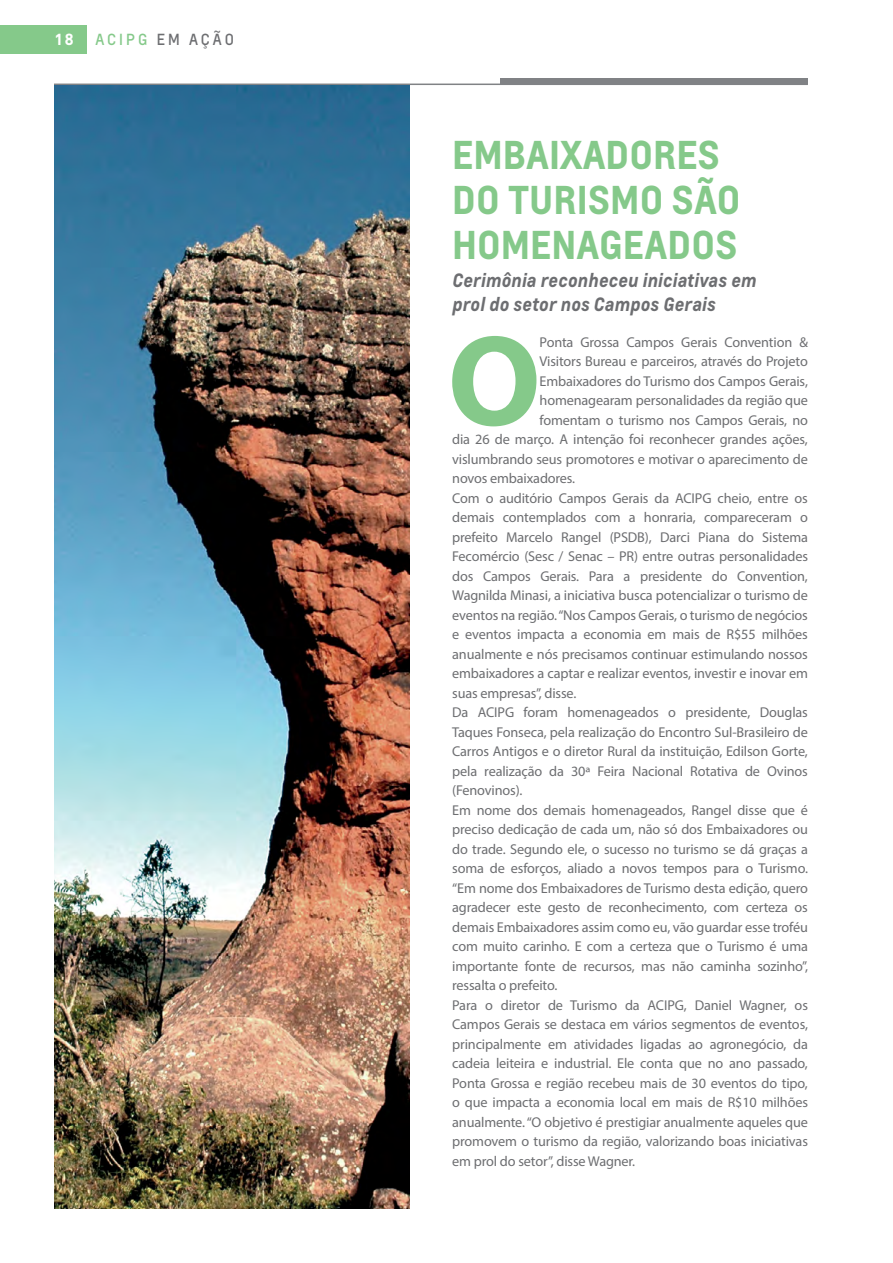
<style>
.page{position:relative;width:893px;height:1263px;background:#fff}
.page>*{position:absolute;margin:0;border:0;box-sizing:border-box;transform-origin:0 0}
.t1{font:700 130.05px "Myriad Pro";color:#85c98a}
.t2{font:700 37.5px/45px "Louis";color:#85c98a}
.t3{font:italic 700 18px/24px "Louis";color:#6d6e71}
.t4{font:15px "Louis";letter-spacing:.2em;color:#6d6e71}
.t5{font:700 15px "Louis";color:#fff}
.t6{font:14.25px "Myriad Pro";letter-spacing:-.01em;color:#6d6e71}
.s1{color:#85c98a}
</style>
<div class="page">
<div style="left:0;top:25px;width:87px;height:29px;background:#85c98a"></div>
<hr style="left:54px;top:84px;width:754px;height:1px;background:#808285">
<div style="left:501px;top:79px;width:307px;height:5px;background:#808285"></div>
<img style="left:54px;top:85px;width:356px;height:1124px">
<p class="t5" style="left:56px;top:29px;width:19px">18</p>
<p class="t4" style="left:95px;top:30px;width:140px"><span class="s1">ACIPG</span> EM AÇÃO</p>
<h2 class="t2" style="left:452px;top:133px;width:290px">EMBAIXADORES<br>DO TURISMO SÃO<br>HOMENAGEADOS</h2>
<p class="t3" style="left:452px;top:269px;width:306px">Cerimônia reconheceu iniciativas em prol do setor nos Campos Gerais</p>
<h1 class="t1" style="left:448px;top:296px;width:95px">O</h1>
<p class="t6" style="left:540px;top:333px;width:270px">Ponta Grossa Campos Gerais Convention &amp;</p>
<p class="t6" style="left:540px;top:353px;width:270px">Visitors Bureau e parceiros, através do Projeto</p>
<p class="t6" style="left:540px;top:372px;width:270px">Embaixadores do Turismo dos Campos Gerais,</p>
<p class="t6" style="left:540px;top:392px;width:270px">homenagearam personalidades da região que</p>
<p class="t6" style="left:540px;top:411px;width:270px">fomentam o turismo nos Campos Gerais, no</p>
<p class="t6" style="left:452px;top:431px;width:357px">dia 26 de março. A intenção foi reconhecer grandes ações,</p>
<p class="t6" style="left:452px;top:450px;width:357px">vislumbrando seus promotores e motivar o aparecimento de</p>
<p class="t6" style="left:452px;top:470px;width:125px">novos embaixadores.</p>
<p class="t6" style="left:452px;top:489px;width:357px">Com o auditório Campos Gerais da ACIPG cheio, entre os</p>
<p class="t6" style="left:452px;top:509px;width:357px">demais contemplados com a honraria, compareceram o</p>
<p class="t6" style="left:452px;top:528px;width:357px">prefeito Marcelo Rangel (PSDB), Darci Piana do Sistema</p>
<p class="t6" style="left:452px;top:548px;width:357px">Fecomércio (Sesc / Senac – PR) entre outras personalidades</p>
<p class="t6" style="left:452px;top:567px;width:357px">dos Campos Gerais. Para a presidente do Convention,</p>
<p class="t6" style="left:452px;top:587px;width:357px">Wagnilda Minasi, a iniciativa busca potencializar o turismo de</p>
<p class="t6" style="left:452px;top:606px;width:357px">eventos na região. “Nos Campos Gerais, o turismo de negócios</p>
<p class="t6" style="left:452px;top:626px;width:357px">e eventos impacta a economia em mais de R$55 milhões</p>
<p class="t6" style="left:452px;top:645px;width:357px">anualmente e nós precisamos continuar estimulando nossos</p>
<p class="t6" style="left:452px;top:665px;width:357px">embaixadores a captar e realizar eventos, investir e inovar em</p>
<p class="t6" style="left:452px;top:684px;width:126px">suas empresas”, disse.</p>
<p class="t6" style="left:452px;top:704px;width:357px">Da ACIPG foram homenageados o presidente, Douglas</p>
<p class="t6" style="left:452px;top:723px;width:357px">Taques Fonseca, pela realização do Encontro Sul-Brasileiro de</p>
<p class="t6" style="left:452px;top:743px;width:357px">Carros Antigos e o diretor Rural da instituição, Edilson Gorte,</p>
<p class="t6" style="left:452px;top:762px;width:357px">pela realização da 30ª Feira Nacional Rotativa de Ovinos</p>
<p class="t6" style="left:452px;top:782px;width:72px">(Fenovinos).</p>
<p class="t6" style="left:452px;top:801px;width:357px">Em nome dos demais homenageados, Rangel disse que é</p>
<p class="t6" style="left:452px;top:821px;width:357px">preciso dedicação de cada um, não só dos Embaixadores ou</p>
<p class="t6" style="left:452px;top:840px;width:357px">do trade. Segundo ele, o sucesso no turismo se dá graças a</p>
<p class="t6" style="left:452px;top:860px;width:357px">soma de esforços, aliado a novos tempos para o Turismo.</p>
<p class="t6" style="left:452px;top:879px;width:357px">“Em nome dos Embaixadores de Turismo desta edição, quero</p>
<p class="t6" style="left:452px;top:899px;width:357px">agradecer este gesto de reconhecimento, com certeza os</p>
<p class="t6" style="left:452px;top:918px;width:357px">demais Embaixadores assim como eu, vão guardar esse troféu</p>
<p class="t6" style="left:452px;top:938px;width:357px">com muito carinho. E com a certeza que o Turismo é uma</p>
<p class="t6" style="left:452px;top:957px;width:357px">importante fonte de recursos, mas não caminha sozinho”,</p>
<p class="t6" style="left:452px;top:977px;width:107px">ressalta o prefeito.</p>
<p class="t6" style="left:452px;top:996px;width:357px">Para o diretor de Turismo da ACIPG, Daniel Wagner, os</p>
<p class="t6" style="left:452px;top:1016px;width:357px">Campos Gerais se destaca em vários segmentos de eventos,</p>
<p class="t6" style="left:452px;top:1035px;width:357px">principalmente em atividades ligadas ao agronegócio, da</p>
<p class="t6" style="left:452px;top:1055px;width:357px">cadeia leiteira e industrial. Ele conta que no ano passado,</p>
<p class="t6" style="left:452px;top:1074px;width:357px">Ponta Grossa e região recebeu mais de 30 eventos do tipo,</p>
<p class="t6" style="left:452px;top:1094px;width:357px">o que impacta a economia local em mais de R$10 milhões</p>
<p class="t6" style="left:452px;top:1113px;width:357px">anualmente. “O objetivo é prestigiar anualmente aqueles que</p>
<p class="t6" style="left:452px;top:1133px;width:357px">promovem o turismo da região, valorizando boas iniciativas</p>
<p class="t6" style="left:452px;top:1152px;width:185px">em prol do setor”, disse Wagner.</p>
</div>
